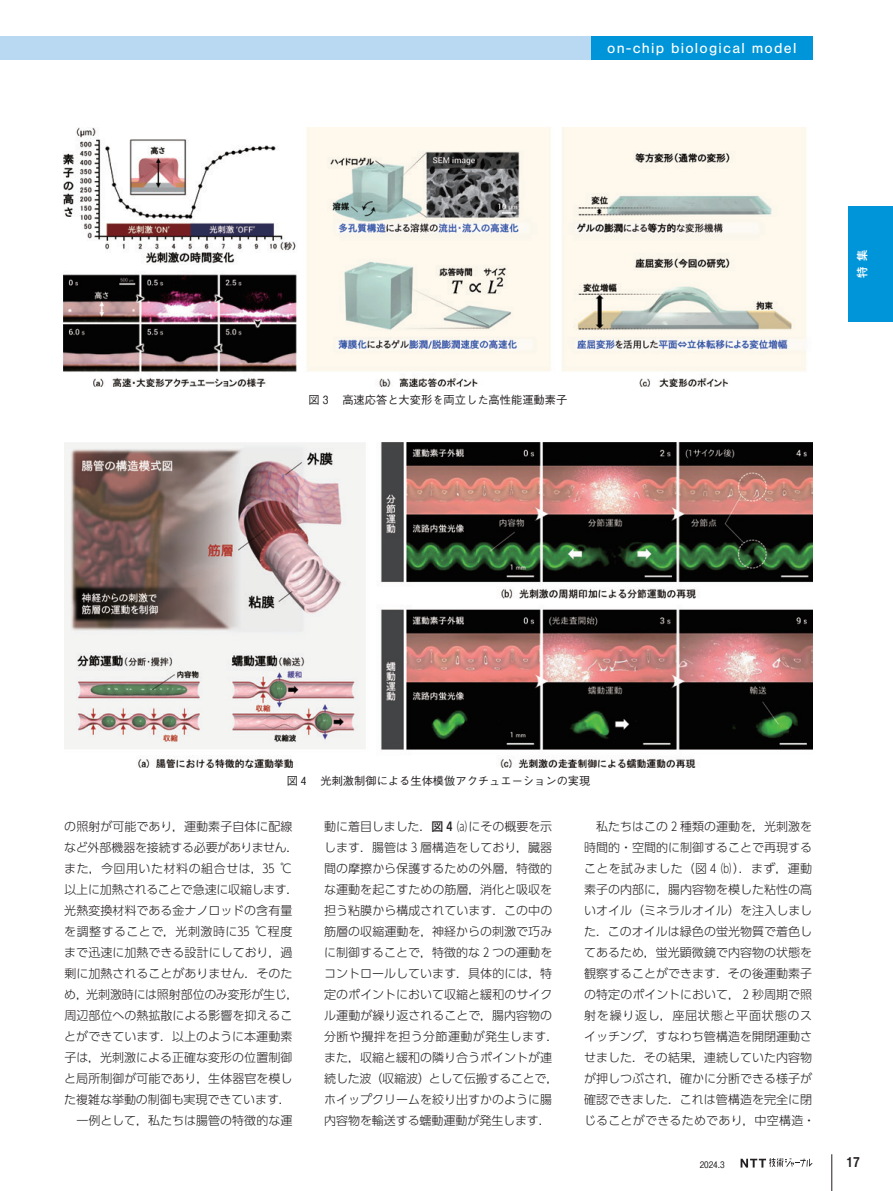
<style>
.page{position:relative;width:893px;height:1191px;background:#fff}
.page>*{position:absolute;margin:0;border:0;box-sizing:border-box;transform-origin:0 0}
.t1{font:15px "Nimbus San";letter-spacing:.085em;color:#fff}
.t2{font:13.5px "Midashi Go Pro MB31";color:#231f20}
.t3{font:300 12px/21px "UD Shin Go Pr 6";color:#231f20}
.t4{font:300 12px "UD Shin Go Pr 6";letter-spacing:-.025em;color:#231f20}
.t5{font:300 12px "UD Shin Go Pr 6";letter-spacing:-.02em;color:#231f20}
.t6{font:300 12px "UD Shin Go Pr 6";letter-spacing:.045em;color:#231f20}
.t7{font:300 12px "UD Shin Go Pr 6";letter-spacing:.04em;color:#231f20}
.t8{font:500 11.25px "Gothic BBB Pr 5";color:#231f20}
.t9{font:11.25px "New Rodin Pro DB";color:#fff}
.t10{font:500 9px "Gothic BBB Pro";color:#231f20}
.s1{font-family:"Shin Go Pr 6";font-weight:500}
</style>
<div class="page">
<img style="left:64px;top:127px;width:742px;height:260px">
<img style="left:64px;top:442px;width:748px;height:325px">
<div style="left:0;top:36px;width:812px;height:24px;background:#b9d9f2"></div>
<div style="left:591px;top:36px;width:221px;height:24px;background:#0095d9"></div>
<svg style="left:741px;top:1158px;width:72px;height:9px"></svg>
<hr style="left:831px;top:1154px;width:1px;height:37px;background:#231f20">
<div style="left:848px;top:206px;width:45px;height:116px;background:#0095d9"></div>
<p class="t1" style="left:607px;top:39px;width:191px">on-chip biological model</p>
<p class="t8" style="left:309px;top:391px;width:260px">図 3 　高速応答と大変形を両立した高性能運動素子</p>
<p class="t9" style="left:852px;top:278px;width:30px;rotate:-90deg">特集</p>
<p class="t8" style="left:287px;top:771px;width:305px">図 4 　光刺激制御による生体模倣アクチュエーションの実現</p>
<p class="t3" style="left:64px;top:815px;width:230px">の照射が可能であり，運動素子自体に配線</p>
<p class="t4" style="left:64px;top:838px;width:236px">など外部機器を接続する必要がありません．</p>
<p class="t6" style="left:64px;top:859px;width:230px">また，今回用いた材料の組合せは，35 ℃</p>
<p class="t4" style="left:64px;top:880px;width:236px">以上に加熱されることで急速に収縮します．</p>
<p class="t3" style="left:64px;top:899px;width:230px">光熱変換材料である金ナノロッドの含有量</p>
<p class="t7" style="left:64px;top:922px;width:230px">を調整することで，光刺激時に35 ℃程度</p>
<p class="t3" style="left:64px;top:941px;width:230px">まで迅速に加熱できる設計にしており，過</p>
<p class="t3" style="left:64px;top:962px;width:230px">剰に加熱されることがありません．そのた</p>
<p class="t5" style="left:64px;top:985px;width:236px">め，光刺激時には照射部位のみ変形が生じ，</p>
<p class="t3" style="left:64px;top:1004px;width:230px">周辺部位への熱拡散による影響を抑えるこ</p>
<p class="t3" style="left:64px;top:1025px;width:230px">とができています．以上のように本運動素</p>
<p class="t3" style="left:64px;top:1046px;width:230px">子は，光刺激による正確な変形の位置制御</p>
<p class="t3" style="left:64px;top:1067px;width:230px">と局所制御が可能であり，生体器官を模し</p>
<p class="t3" style="left:64px;top:1088px;width:228px">た複雑な挙動の制御も実現できています．</p>
<p class="t3" style="left:76px;top:1109px;width:218px">一例として，私たちは腸管の特徴的な運</p>
<p class="t3" style="left:324px;top:815px;width:236px">動に着目しました．<span class="s1">図 4</span>（a）にその概要を示します．腸管は 3 層構造をしており，臓器間の摩擦から保護するための外層，特徴的な運動を起こすための筋層，消化と吸収を担う粘膜から構成されています．この中の筋層の収縮運動を，神経からの刺激で巧みに制御することで，特徴的な 2 つの運動をコントロールしています．具体的には，特定のポイントにおいて収縮と緩和のサイクル運動が繰り返されることで，腸内容物の分断や攪拌を担う分節運動が発生します．また，収縮と緩和の隣り合うポイントが連続した波（収縮波）として伝搬することで，ホイップクリームを絞り出すかのように腸内容物を輸送する蠕動運動が発生します．</p>
<p class="t3" style="left:584px;top:815px;width:233px;text-indent:12px">私たちはこの 2 種類の運動を，光刺激を時間的・空間的に制御することで再現することを試みました（図 4（b））．まず，運動素子の内部に，腸内容物を模した粘性の高いオイル（ミネラルオイル）を注入しました．このオイルは緑色の蛍光物質で着色してあるため，蛍光顕微鏡で内容物の状態を観察することができます．その後運動素子の特定のポイントにおいて， 2 秒周期で照射を繰り返し，座屈状態と平面状態のスイッチング，すなわち管構造を開閉運動させました．その結果，連続していた内容物が押しつぶされ，確かに分断できる様子が確認できました．これは管構造を完全に閉じることができるためであり，中空構造・</p>
<p class="t10" style="left:700px;top:1157px;width:26px">2024.3</p>
<p class="t2" style="left:846px;top:1151px;width:15px">17</p>
</div>
